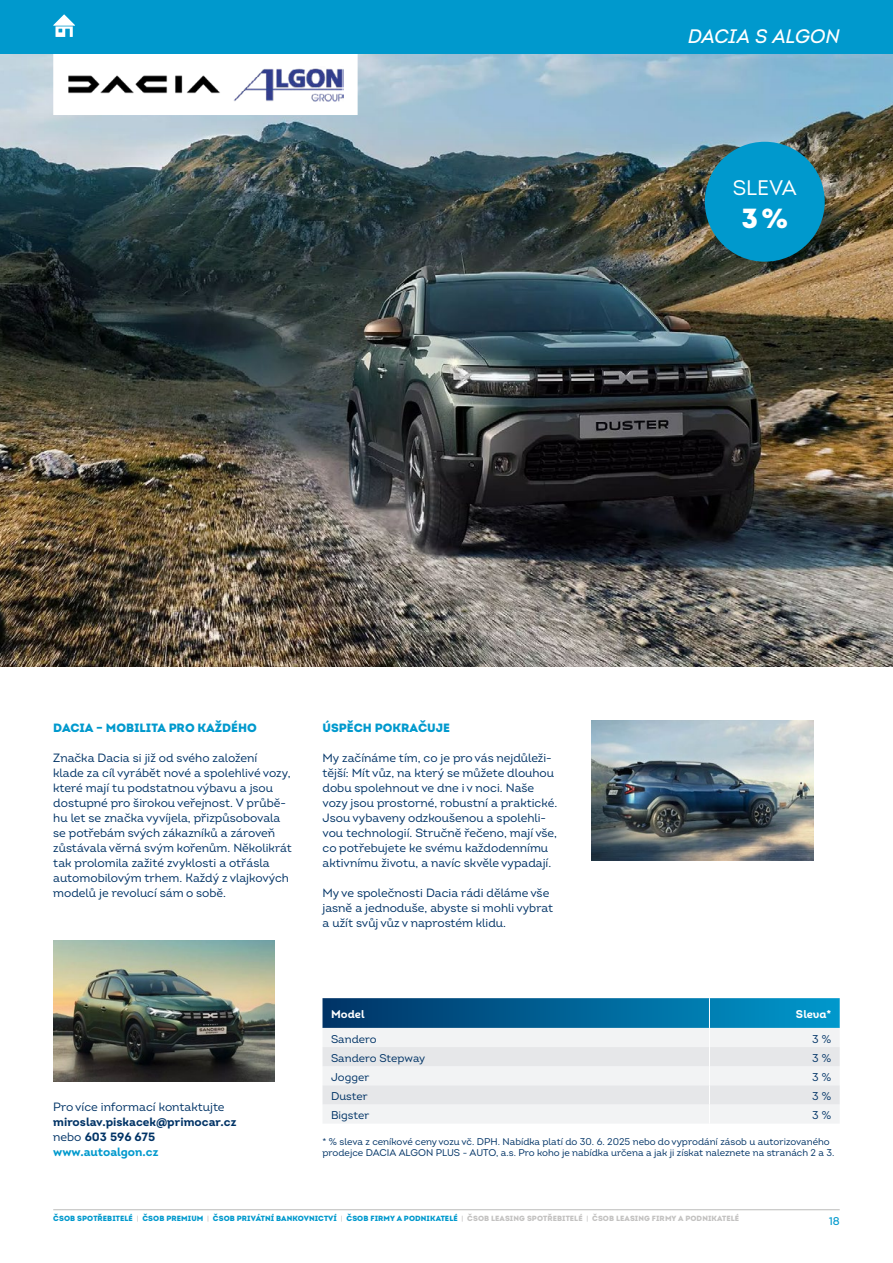
<style>
.page{position:relative;width:893px;height:1263px;background:#fff}
.page>*{position:absolute;margin:0;border:0;box-sizing:border-box;transform-origin:0 0}
.t1{font:27.6px "Intro Black Alt";color:#fff}
.t2{font:21px "Intro";letter-spacing:-.005em;color:#fff}
.t3{font:italic 500 19.5px "Intro";letter-spacing:-.015em;color:#fff}
.t4{font:12px/15px "Intro";color:#036}
.t5{font:700 12px/15px "Intro";color:#036}
.t6{font:12px "Intro Black Alt";color:#0099cd}
.t7{font:11.25px "Intro";letter-spacing:.005em;color:#036}
.t8{font:11.25px "Intro Bold Alt";letter-spacing:.005em;color:#fff}
.t9{font:500 11.25px "Intro";color:#0099cd}
.t10{font:9.75px/11.7px "Intro";color:#036}
.t11{font:7.5px "Intro Black Alt";letter-spacing:.01em;color:#0099cd}
.s1{font-weight:400}
.s2{color:#0099cd}
.s3{font-family:"Intro";font-weight:500;color:#c3c2c1}
.s4{color:#c3c2c1}
</style>
<div class="page">
<img style="left:0;top:53px;width:893px;height:614px">
<svg style="left:46px;top:53px;width:319px;height:70px"></svg>
<img style="left:233px;top:66px;width:111px;height:35px">
<hr style="left:53px;top:1209px;width:787px;height:1px;background:#c3c2c1">
<div style="left:0;top:0;width:893px;height:53px;background:#0099cd"></div>
<svg style="left:53px;top:14px;width:22px;height:23px"></svg>
<div style="left:705px;top:142px;width:120px;height:120px;background:#0099cd;border-radius:50%"></div>
<svg style="left:322px;top:998px;width:518px;height:125px"></svg>
<img style="left:53px;top:941px;width:222px;height:140px">
<img style="left:592px;top:720px;width:221px;height:140px">
<h3 class="t3" style="left:688px;top:24px;width:153px">DACIA S ALGON</h3>
<h2 class="t2" style="left:733px;top:175px;width:66px">SLEVA</h2>
<h1 class="t1" style="left:741px;top:201px;width:48px">3%</h1>
<p class="t6" style="left:53px;top:720px;width:205px">DACIA – MOBILITA PRO KAŽDÉHO</p>
<p class="t4" style="left:53px;top:750px;width:240px">Značka Dacia si již od svého založení<br>klade za cíl vyrábět nové a spolehlivé vozy, které mají tu podstatnou výbavu a jsou dostupné pro širokou veřejnost. V průbě&shy;hu let se značka vyvíjela, přizpůsobovala se potřebám svých zákazníků a zároveň zůstávala věrná svým kořenům. Několikrát tak prolomila zažité zvyklosti a otřásla automobilovým trhem. Každý z vlajkových modelů je revolucí sám o sobě.</p>
<p class="t6" style="left:322px;top:720px;width:129px">ÚSPĚCH POKRAČUJE</p>
<p class="t4" style="left:322px;top:750px;width:236px">My začínáme tím, co je pro vás nejdůleži&shy;tější: Mít vůz, na který se můžete dlouhou dobu spolehnout ve dne i v noci. Naše vozy jsou prostorné, robustní a praktické.<br>Jsou vybaveny odzkoušenou a spolehli&shy;vou technologií. Stručně řečeno, mají vše, co potřebujete ke svému každodennímu aktivnímu životu, a navíc skvěle vypadají.</p>
<p class="t4" style="left:322px;top:885px;width:232px">My ve společnosti Dacia rádi děláme vše jasně a jednoduše, abyste si mohli vybrat a užít svůj vůz v naprostém klidu.</p>
<p class="t4" style="left:53px;top:1100px;width:173px">Pro více informací kontaktujte</p>
<p class="t5" style="left:53px;top:1115px;width:185px">miroslav.piskacek@primocar.cz <span class="s1">nebo</span> 603 596 675 <span class="s2">www.autoalgon.cz</span></p>
<p class="t8" style="left:331px;top:1007px;width:35px">Model</p>
<p class="t8" style="left:796px;top:1007px;width:37px">Sleva*</p>
<p class="t7" style="left:331px;top:1032px;width:47px">Sandero</p>
<p class="t7" style="left:812px;top:1032px;width:21px">3 %</p>
<p class="t7" style="left:331px;top:1051px;width:96px">Sandero Stepway</p>
<p class="t7" style="left:812px;top:1051px;width:21px">3 %</p>
<p class="t7" style="left:331px;top:1070px;width:40px">Jogger</p>
<p class="t7" style="left:812px;top:1070px;width:21px">3 %</p>
<p class="t7" style="left:331px;top:1089px;width:38px">Duster</p>
<p class="t7" style="left:812px;top:1089px;width:21px">3 %</p>
<p class="t7" style="left:331px;top:1108px;width:40px">Bigster</p>
<p class="t7" style="left:812px;top:1108px;width:21px">3 %</p>
<p class="t10" style="left:322px;top:1135px;width:514px">* % sleva z ceníkové ceny vozu vč. DPH. Nabídka platí do 30. 6. 2025 nebo do vyprodání zásob u autorizovaného prodejce DACIA ALGON PLUS - AUTO, a.s. Pro koho je nabídka určena a jak ji získat naleznete na stranách 2 a 3.</p>
<p class="t11" style="left:53px;top:1213px;width:687px">ČSOB SPOTŘEBITELÉ <span class="s3">|</span> ČSOB PREMIUM <span class="s3">|</span> ČSOB PRIVÁTNÍ BANKOVNICTVÍ <span class="s3">|</span> ČSOB FIRMY A PODNIKATELÉ <span class="s3">|</span> <span class="s4">ČSOB LEASING SPOTŘEBITELÉ</span> <span class="s3">|</span> <span class="s4">ČSOB LEASING FIRMY A PODNIKATELÉ</span></p>
<p class="t9" style="left:829px;top:1214px;width:12px">18</p>
</div>
